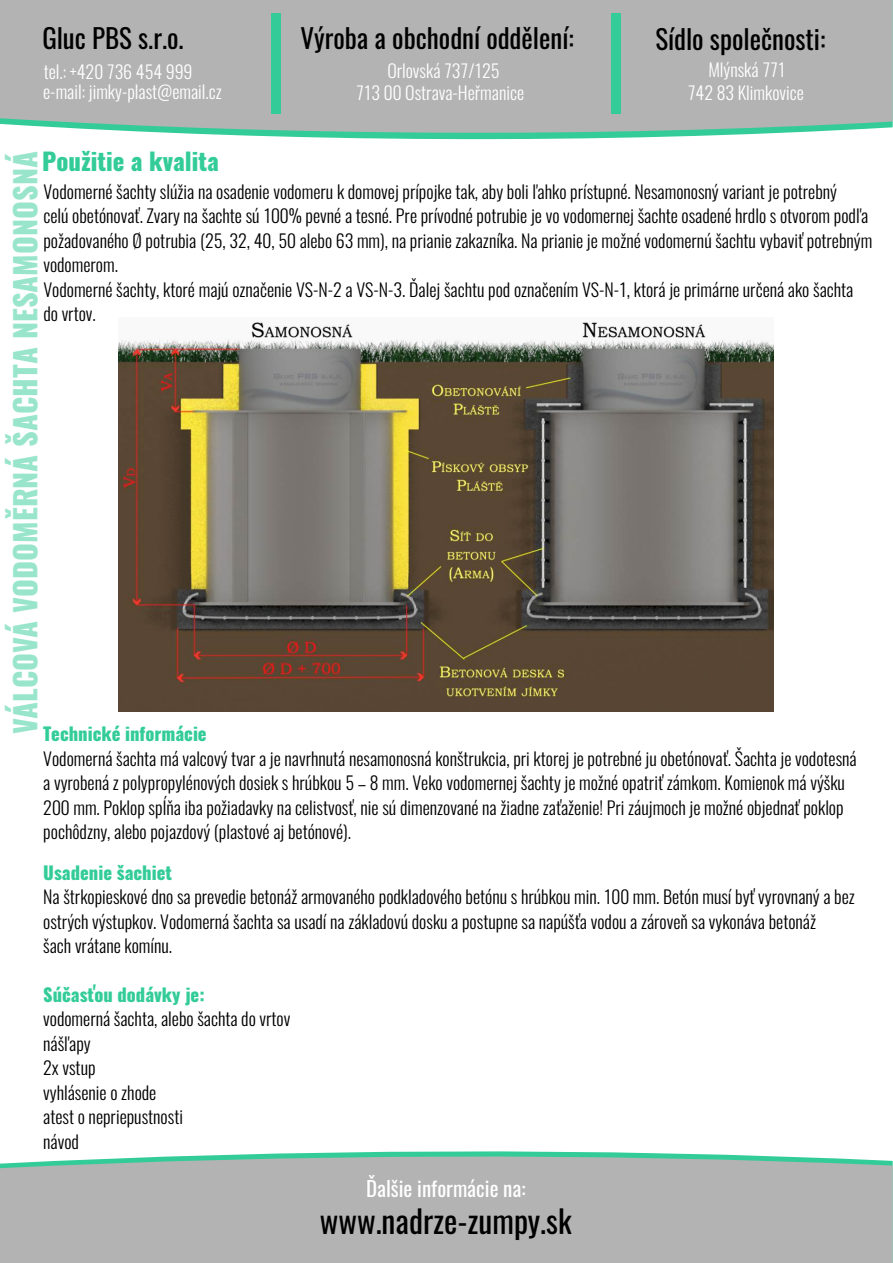
<style>
.page{position:relative;width:893px;height:1263px;background:#fff}
.page>*{position:absolute;margin:0;border:0;box-sizing:border-box;transform-origin:0 0}
.t1{font:31.65px "Oswald";color:#000}
.t2{font:800 30px "Oswald";color:rgb(51 204 153/.5)}
.t3{font:27px "Oswald";color:#000}
.t4{font:800 24px "Oswald";color:#3c9}
.t5{font:21px "Oswald";color:#fff}
.t6{font:300 18px/24.5px "Oswald";color:#000}
.t7{font:300 18px/22.8px "Oswald";color:#fff;text-align:center}
.t8{font:800 18px "Oswald";color:#3c9}
</style>
<div class="page">
<svg style="left:0;top:0;width:893px;height:138px;background:#afb6b3"></svg>
<div style="left:271px;top:13px;width:10px;height:101px;background:#3c9"></div>
<div style="left:611px;top:13px;width:10px;height:101px;background:#3c9"></div>
<img style="left:119px;top:321px;width:655px;height:391px">
<svg style="left:0;top:1152px;width:893px;height:111px;background:#afb6b4"></svg>
<h3 class="t3" style="left:42px;top:19px;width:143px">Gluc PBS s.r.o.</h3>
<h3 class="t3" style="left:655px;top:20px;width:172px">Sídlo společnosti:</h3>
<p class="t7" style="left:688px;top:58px;width:118px">Mlýnská 771<br>742 83 Klimkovice</p>
<h3 class="t3" style="left:300px;top:20px;width:275px">Výroba a obchodní oddělení:</h3>
<p class="t7" style="left:356px;top:60px;width:170px;line-height:21.9px">Orlovská 737/125<br>713 00 Ostrava-Heřmanice</p>
<p class="t7" style="left:43px;top:62px;width:180px;line-height:19.6px;text-align:left">tel.: +420 736 454 999 e-mail: jimky-plast@email.cz</p>
<h3 class="t4" style="left:42px;top:145px;width:178px">Použitie a kvalita</h3>
<h2 class="t2" style="left:5px;top:734px;width:584px;rotate:-90deg">VÁLCOVÁ VODOMĚRNÁ ŠACHTA NESAMONOSNÁ</h2>
<p class="t6" style="left:43px;top:179px;width:830px">Vodomerné šachty slúžia na osadenie vodomeru k domovej prípojke tak, aby boli ľahko prístupné. Nesamonosný variant je potrebný<br>celú obetónovať. Zvary na šachte sú 100% pevné a tesné. Pre prívodné potrubie je vo vodomernej šachte osadené hrdlo s otvorom podľa požadovaného Ø potrubia (25, 32, 40, 50 alebo 63 mm), na prianie zakazníka. Na prianie je možné vodomernú šachtu vybaviť potrebným vodomerom.<br>Vodomerné šachty, ktoré majú označenie VS-N-2 a VS-N-3. Ďalej šachtu pod označením VS-N-1, ktorá je primárne určená ako šachta do vrtov.</p>
<p class="t8" style="left:43px;top:722px;width:165px">Technické informácie</p>
<p class="t6" style="left:43px;top:746px;width:815px">Vodomerná šachta má valcový tvar a je navrhnutá nesamonosná konštrukcia, pri ktorej je potrebné ju obetónovať. Šachta je vodotesná a vyrobená z polypropylénových dosiek s hrúbkou 5 – 8 mm. Veko vodomernej šachty je možné opatriť zámkom. Komienok má výšku 200 mm. Poklop spĺňa iba požiadavky na celistvosť, nie sú dimenzované na žiadne zaťaženie! Pri záujmoch je možné objednať poklop pochôdzny, alebo pojazdový (plastové aj betónové).</p>
<p class="t8" style="left:43px;top:860px;width:130px">Usadenie šachiet</p>
<p class="t6" style="left:43px;top:884px;width:813px">Na štrkopieskové dno sa prevedie betonáž armovaného podkladového betónu s hrúbkou min. 100 mm. Betón musí byť vyrovnaný a bez ostrých výstupkov. Vodomerná šachta sa usadí na základovú dosku a postupne sa napúšťa vodou a zároveň sa vykonáva betonáž<br>šach vrátane komínu.</p>
<p class="t8" style="left:43px;top:982px;width:163px">Súčasťou dodávky je:</p>
<p class="t6" style="left:43px;top:1007px;width:249px">vodomerná šachta, alebo šachta do vrtov nášľapy<br>2x vstup<br>vyhlásenie o zhode<br>atest o nepriepustnosti<br>návod</p>
<p class="t5" style="left:366px;top:1174px;width:161px">Ďalšie informácie na:</p>
<h1 class="t1" style="left:320px;top:1200px;width:253px">www.nadrze-zumpy.sk</h1>
</div>
